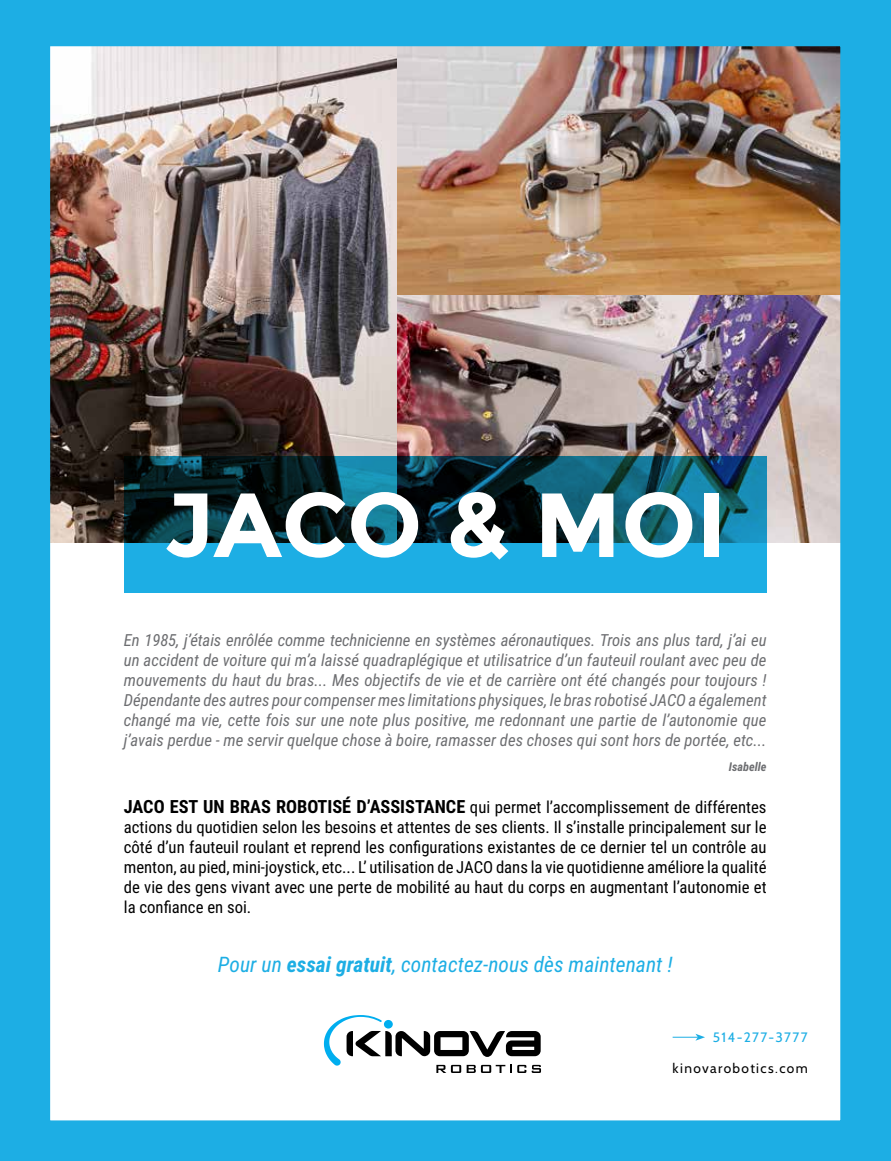
<style>
.page{position:relative;width:891px;height:1161px;background:#fff}
.page>*{position:absolute;margin:0;border:0;box-sizing:border-box;transform-origin:0 0}
.t1{font:700 90.9px "Montserrat";color:#fff}
.t2{font:italic 21.45px "Roboto Condensed";color:#1daee4}
.t3{font:italic 16.65px/20px "Roboto Condensed";color:#6d6e71;text-align:justify}
.t4{font:16.65px/20px "Roboto Condensed";color:#000;text-align:justify}
.t5{font:13.65px "Cabin";letter-spacing:.1em;color:#000}
.t6{font:13.65px "Cabin";letter-spacing:.1em;color:#1daee4}
.t7{font:italic 700 12.15px "Roboto Condensed";color:#6d6e71}
.s1{font-weight:700;font-size:18.15px}
.s2{font-weight:700}
</style>
<div class="page">
<img style="left:0;top:0;width:891px;height:1161px">
<svg style="left:673px;top:1034px;width:32px;height:7px"></svg>
<svg style="left:124px;top:456px;width:643px;height:137px;background:#116581"></svg>
<h1 class="t1" style="left:164px;top:471px;width:564px">JACO &amp; MOI</h1>
<p class="t3" style="left:124px;top:629px;width:644px">En 1985, j’étais enrôlée comme technicienne en systèmes aéronautiques. Trois ans plus tard, j’ai eu un accident de voiture qui m’a laissé quadraplégique et utilisatrice d’un fauteuil roulant avec peu de mouvements du haut du bras... Mes objectifs de vie et de carrière ont été changés pour toujours !<br>Dépendante des autres pour compenser mes limitations physiques, le bras robotisé JACO a également changé ma vie, cette fois sur une note plus positive, me redonnant une partie de l’autonomie que j’avais perdue - me servir quelque chose à boire, ramasser des choses qui sont hors de portée, etc...</p>
<p class="t7" style="left:729px;top:759px;width:39px">Isabelle</p>
<p class="t4" style="left:124px;top:797px;width:644px"><span class="s1">JACO EST UN BRAS ROBOTISÉ D’ASSISTANCE</span> qui permet l’accomplissement de différentes actions du quotidien selon les besoins et attentes de ses clients. Il s’installe principalement sur le côté d’un fauteuil roulant et reprend les configurations existantes de ce dernier tel un contrôle au menton, au pied, mini-joystick, etc... L’ utilisation de JACO dans la vie quotidienne améliore la qualité de vie des gens vivant avec une perte de mobilité au haut du corps en augmentant l’autonomie et la confiance en soi.</p>
<p class="t2" style="left:218px;top:949px;width:456px">Pour un <span class="s2">essai gratuit</span>, contactez-nous dès maintenant !</p>
<p class="t6" style="left:713px;top:1029px;width:96px">514-277-3777</p>
<p class="t5" style="left:673px;top:1060px;width:137px">kinovarobotics.com</p>
</div>
